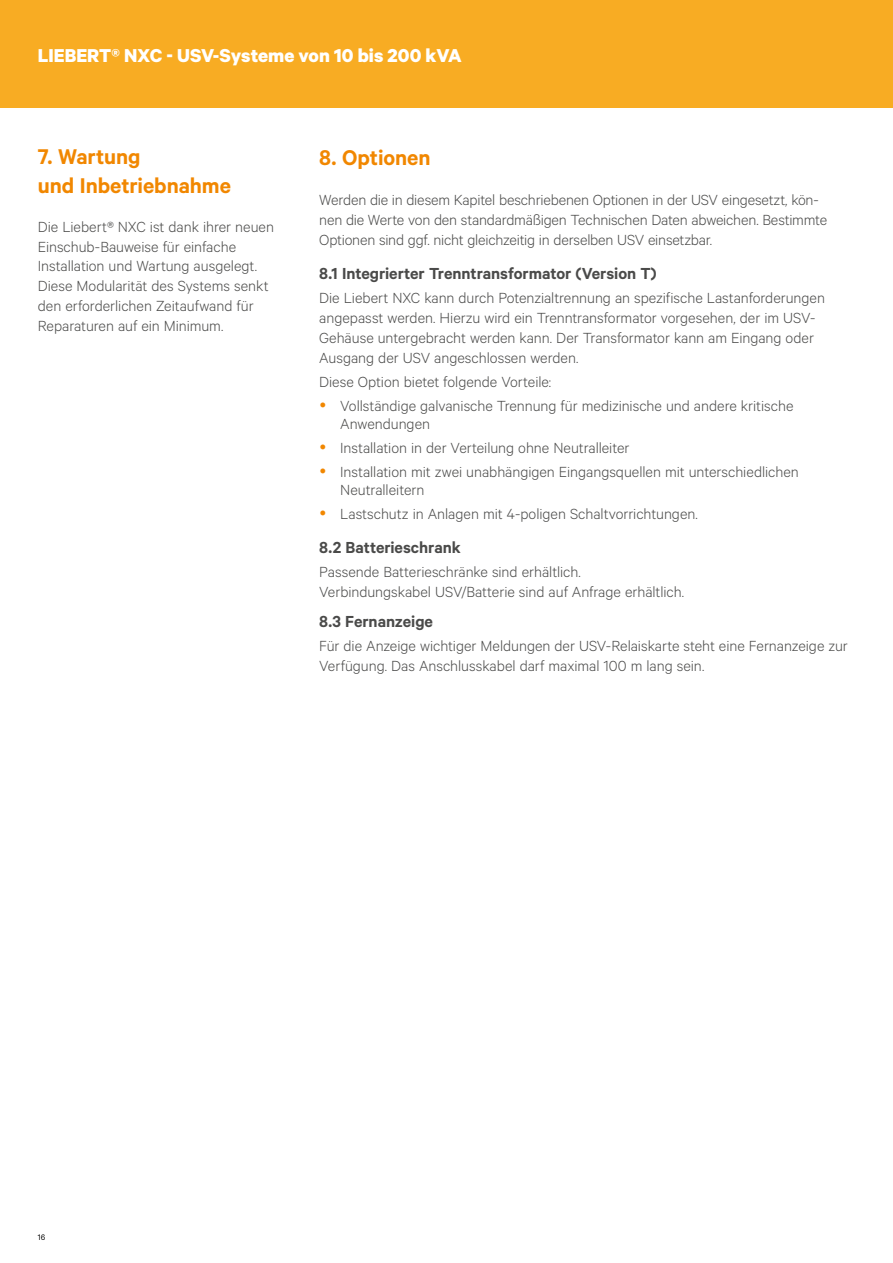
<style>
.page{position:relative;width:893px;height:1263px;background:#fff}
.page>*{position:absolute;margin:0;border:0;box-sizing:border-box;transform-origin:0 0}
.t1{font:600 24px/28.8px "Calibre";letter-spacing:-.005em;color:#f18700}
.t2{font:700 21px "Calibre";color:#fff}
.t3{font:600 18px "Calibre";letter-spacing:-.005em;color:#4a4a49}
.t4{font:300 16.5px/19.8px "Calibre";letter-spacing:-.005em;color:#4a4a49}
.t5{font:9px "Calibre";color:#000}
</style>
<div class="page">
<div style="left:0;top:0;width:893px;height:108px;background:#f8ac23"></div>
<p class="t2" style="left:38px;top:43px;width:426px">LIEBERT® NXC - USV-Systeme von 10 bis 200 kVA</p>
<h1 class="t1" style="left:38px;top:141px;width:195px">7. Wartung<br>und Inbetriebnahme</h1>
<p class="t4" style="left:38px;top:216px;width:238px">Die Liebert® NXC ist dank ihrer neuen Einschub-Bauweise für einfache Installation und Wartung ausgelegt.<br>Diese Modularität des Systems senkt den erforderlichen Zeitaufwand für Reparaturen auf ein Minimum.</p>
<h1 class="t1" style="left:319px;top:142px;width:113px">8. Optionen</h1>
<p class="t4" style="left:319px;top:189px;width:509px">Werden die in diesem Kapitel beschriebenen Optionen in der USV eingesetzt, kön&shy;nen die Werte von den standardmäßigen Technischen Daten abweichen. Bestimmte<br>Optionen sind ggf. nicht gleichzeitig in derselben USV einsetzbar.</p>
<p class="t3" style="left:319px;top:263px;width:339px">8.1 Integrierter Trenntransformator (Version T)</p>
<p class="t4" style="left:319px;top:287px;width:507px">Die Liebert NXC kann durch Potenzialtrennung an spezifische Lastanforderungen angepasst werden. Hierzu wird ein Trenntransformator vorgesehen, der im USV-Gehäuse untergebracht werden kann. Der Transformator kann am Eingang oder Ausgang der USV angeschlossen werden.</p>
<p class="t4" style="left:340px;top:369px;width:455px;line-height:24px;text-indent:-21px">Diese Option bietet folgende Vorteile:<br>Vollständige galvanische Trennung für medizinische und andere kritische</p>
<p class="t4" style="left:340px;top:411px;width:460px;line-height:24px">Anwendungen<br>Installation in der Verteilung ohne Neutralleiter<br>Installation mit zwei unabhängigen Eingangsquellen mit unterschiedlichen</p>
<p class="t4" style="left:340px;top:477px;width:359px;line-height:24px">Neutralleitern<br>Lastschutz in Anlagen mit 4-poligen Schaltvorrichtungen.</p>
<p class="t3" style="left:319px;top:537px;width:143px">8.2 Batterieschrank</p>
<p class="t4" style="left:319px;top:561px;width:366px">Passende Batterieschränke sind erhältlich.<br>Verbindungskabel USV/Batterie sind auf Anfrage erhältlich.</p>
<p class="t3" style="left:319px;top:611px;width:115px">8.3 Fernanzeige</p>
<p class="t4" style="left:319px;top:635px;width:530px">Für die Anzeige wichtiger Meldungen der USV-Relaiskarte steht eine Fernanzeige zur<br>Verfügung. Das Anschlusskabel darf maximal 100 m lang sein.</p>
<p class="t5" style="left:38px;top:1232px;width:9px">16</p>
</div>
